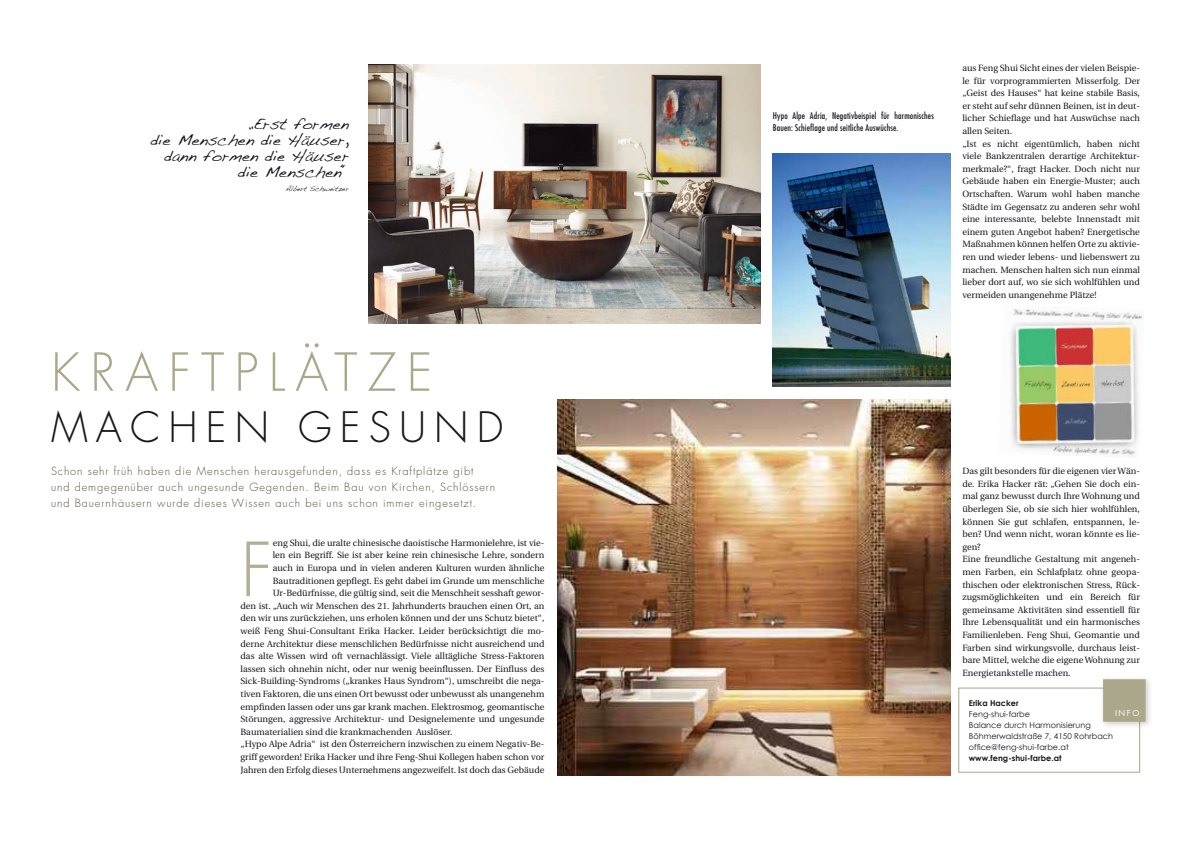
<style>
.page{position:relative;width:1191px;height:842px;background:#fff}
.page>*{position:absolute;margin:0;border:0;box-sizing:border-box;transform-origin:0 0}
.t1{font:300 72.5px "Futura Std";color:#b2af96}
.t2{font:300 51px "Futura Std";letter-spacing:.2em;color:#aaa78b}
.t3{font:300 40.8px "Futura Std";letter-spacing:.2em;color:#1a171c}
.t4{font:16px/16px "Handwriting Dakota";color:#1a171c;text-align:right}
.t5{font:300 11px/16px "Futura Std";letter-spacing:.08em;color:#595638}
.t6{font:9px/12.6px "Utopia";color:#1a171c}
.t7{font:condensed 9px/12px "Futura Std";letter-spacing:.02em;color:#1a171c}
.t8{font:8.1px/11px "Century Gothic";letter-spacing:.005em;color:#1a171c}
.t9{font:700 8.1px "Century Gothic";letter-spacing:.005em;color:#1a171c}
.t10{font:8px "Futura Std";color:#fff}
.t11{font:7px "Handwriting Dakota";color:#1a171c}
</style>
<div class="page">
<img style="left:557px;top:400px;width:393px;height:375px">
<img style="left:773px;top:153px;width:177px;height:233px">
<img style="left:369px;top:64px;width:392px;height:259px">
<div style="left:958px;top:688px;width:182px;height:84px;border:1px solid #aaa78b"></div>
<div style="left:1099px;top:676px;width:54px;height:53px;background:#1a171c;opacity:.2"></div>
<div style="left:1103px;top:679px;width:42px;height:43px;background:#aaa78b"></div>
<img style="left:1009px;top:309px;width:135px;height:148px">
<h3 class="t4" style="left:150px;top:115px;width:200px">„Erst formen<br>die Menschen die Häuser, dann formen die Häuser die Menschen“</h3>
<p class="t11" style="left:286px;top:184px;width:64px">Albert Schweitzer</p>
<h2 class="t2" style="left:51px;top:341px;width:383px">Kraf tplätze</h2>
<h3 class="t3" style="left:51px;top:402px;width:454px">machen gesund</h3>
<p class="t5" style="left:51px;top:463px;width:446px">Schon sehr früh haben die Menschen herausgefunden, dass es Kraftplätze gibt<br>und demgegenüber auch ungesunde Gegenden. Beim Bau von Kirchen, Schlössern und Bauernhäusern wurde dieses Wissen auch bei uns schon immer eingesetzt.</p>
<h1 class="t1" style="left:240px;top:526px;width:34px">F</h1>
<p class="t6" style="left:273px;top:537px;width:273px">eng Shui, die uralte chinesische daoistische Harmonielehre, ist vie-</p>
<p class="t6" style="left:273px;top:549px;width:273px">len ein Begriff. Sie ist aber keine rein chinesische Lehre, sondern</p>
<p class="t6" style="left:273px;top:562px;width:273px">auch in Europa und in vielen anderen Kulturen wurden ähnliche</p>
<p class="t6" style="left:273px;top:574px;width:273px">Bautraditionen gepflegt. Es geht dabei im Grunde um menschliche</p>
<p class="t6" style="left:273px;top:587px;width:273px">Ur-Bedürfnisse, die gültig sind, seit die Menschheit sesshaft gewor-</p>
<p class="t6" style="left:240px;top:600px;width:305px">den ist. „Auch wir Menschen des 21. Jahrhunderts brauchen einen Ort, an</p>
<p class="t6" style="left:240px;top:612px;width:305px">den wir uns zurückziehen, uns erholen können und der uns Schutz bietet“,</p>
<p class="t6" style="left:240px;top:625px;width:305px">weiß Feng Shui-Consultant Erika Hacker. Leider berücksichtigt die mo-</p>
<p class="t6" style="left:240px;top:637px;width:305px">derne Architektur diese menschlichen Bedürfnisse nicht ausreichend und</p>
<p class="t6" style="left:240px;top:650px;width:305px">das alte Wissen wird oft vernachlässigt. Viele alltägliche Stress-Faktoren</p>
<p class="t6" style="left:240px;top:663px;width:305px">lassen sich ohnehin nicht, oder nur wenig beeinflussen. Der Einfluss des</p>
<p class="t6" style="left:240px;top:675px;width:305px">Sick-Building-Syndroms („krankes Haus Syndrom“), umschreibt die nega-</p>
<p class="t6" style="left:240px;top:688px;width:305px">tiven Faktoren, die uns einen Ort bewusst oder unbewusst als unangenehm</p>
<p class="t6" style="left:240px;top:700px;width:305px">empfinden lassen oder uns gar krank machen. Elektrosmog, geomantische</p>
<p class="t6" style="left:240px;top:713px;width:305px">Störungen, aggressive Architektur- und Designelemente und ungesunde</p>
<p class="t6" style="left:240px;top:726px;width:213px">Baumaterialien sind die krankmachenden Auslöser.</p>
<p class="t6" style="left:240px;top:738px;width:305px">„Hypo Alpe Adria“ ist den Österreichern inzwischen zu einem Negativ-Be-</p>
<p class="t6" style="left:240px;top:751px;width:305px">griff geworden! Erika Hacker und ihre Feng-Shui Kollegen haben schon vor</p>
<p class="t6" style="left:240px;top:763px;width:305px">Jahren den Erfolg dieses Unternehmens angezweifelt. Ist doch das Gebäude</p>
<p class="t7" style="left:773px;top:110px;width:162px">Hypo Alpe Adria, Negativbeispiel für harmonisches<br>Bauen: Schieflage und seitliche Auswüchse.</p>
<p class="t6" style="left:962px;top:62px;width:179px">aus Feng Shui Sicht eines der vielen Beispie&shy;le für vorprogrammierten Misserfolg. Der „Geist des Hauses“ hat keine stabile Basis, er steht auf sehr dünnen Beinen, ist in deut&shy;licher Schieflage und hat Auswüchse nach allen Seiten.<br>„Ist es nicht eigentümlich, haben nicht viele Bankzentralen derartige Architektur&shy;merkmale?“, fragt Hacker. Doch nicht nur Gebäude haben ein Energie-Muster; auch Ortschaften. Warum wohl haben manche Städte im Gegensatz zu anderen sehr wohl eine interessante, belebte Innenstadt mit einem guten Angebot haben? Energetische Maßnahmen können helfen Orte zu aktivie&shy;ren und wieder lebens- und liebenswert zu machen. Menschen halten sich nun einmal lieber dort auf, wo sie sich wohlfühlen und vermeiden unangenehme Plätze!</p>
<p class="t6" style="left:962px;top:465px;width:179px">Das gilt besonders für die eigenen vier Wän&shy;de. Erika Hacker rät: „Gehen Sie doch ein&shy;mal ganz bewusst durch Ihre Wohnung und überlegen Sie, ob sie sich hier wohlfühlen, können Sie gut schlafen, entspannen, le&shy;ben? Und wenn nicht, woran könnte es lie&shy;gen?<br>Eine freundliche Gestaltung mit angeneh&shy;men Farben, ein Schlafplatz ohne geopa&shy;thischen oder elektronischen Stress, Rück&shy;zugsmöglichkeiten und ein Bereich für gemeinsame Aktivitäten sind essentiell für Ihre Lebensqualität und ein harmonisches Familienleben. Feng Shui, Geomantie und Farben sind wirkungsvolle, durchaus leist&shy;bare Mittel, welche die eigene Wohnung zur Energietankstelle machen.</p>
<p class="t9" style="left:968px;top:698px;width:51px">Erika Hacker</p>
<p class="t8" style="left:968px;top:709px;width:146px">Feng-shui-farbe<br>Balance durch Harmonisierung<br>Böhmerwaldstraße 7, 4150 Rohrbach office@feng-shui-farbe.at</p>
<p class="t9" style="left:968px;top:753px;width:94px">www.feng-shui-farbe.at</p>
<p class="t10" style="left:1115px;top:708px;width:26px">INFO</p>
</div>
